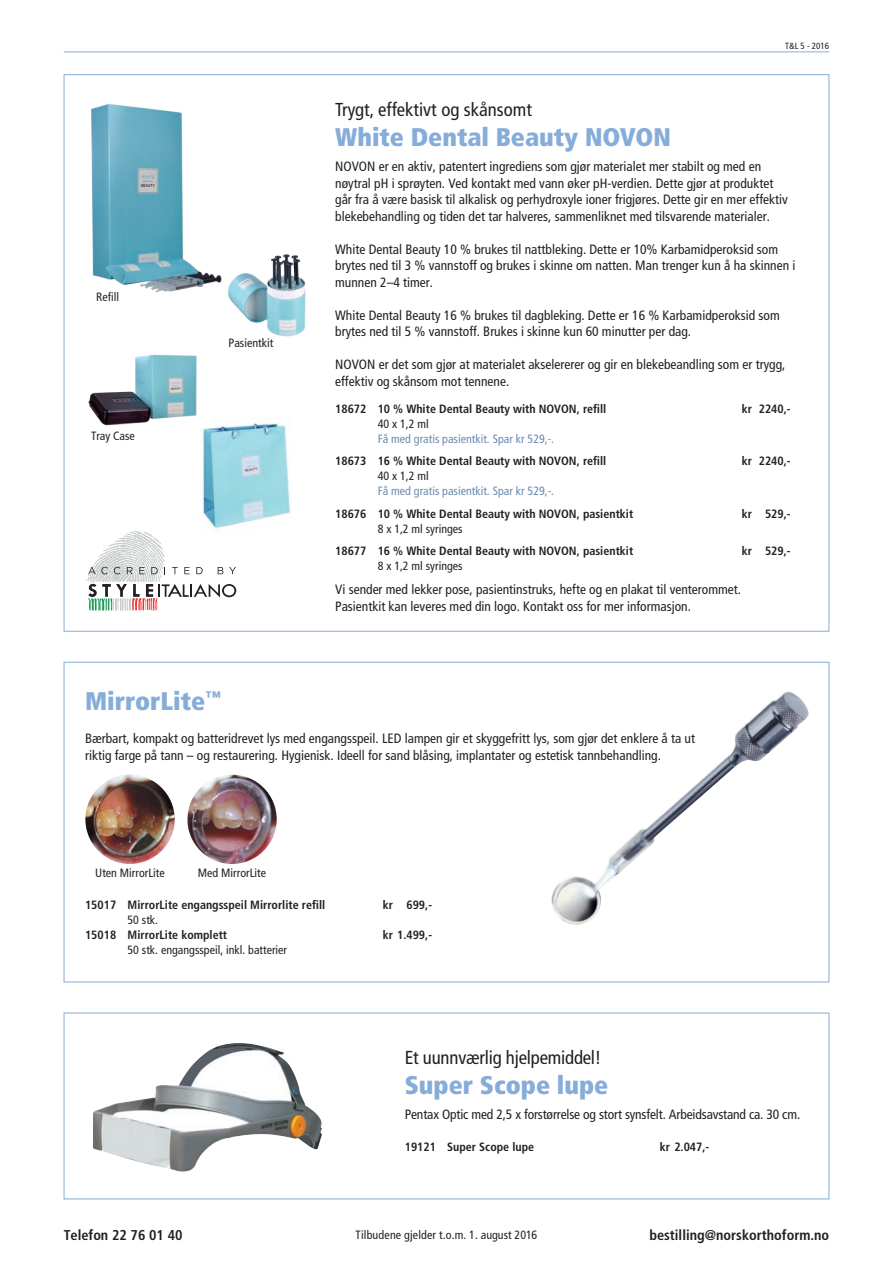
<style>
.page{position:relative;width:893px;height:1263px;background:#fff}
.page>*{position:absolute;margin:0;border:0;box-sizing:border-box;transform-origin:0 0}
.t1{font:900 condensed 25.5px "Frutiger";color:#86acda}
.t2{font:condensed 18.75px "Frutiger";letter-spacing:-.01em;color:#231f20}
.t3{font:700 condensed 14.25px "Frutiger";color:#231f20}
.t4{font:condensed 13.5px/16.5px "Frutiger";color:#231f20}
.t5{font:700 condensed 12px "Frutiger";color:#231f20}
.t6{font:condensed 12px "Frutiger";color:#231f20}
.t7{font:condensed 12px "Frutiger";color:#6b8aaf}
.t8{font:condensed 9px "Frutiger";color:#231f20}
</style>
<div class="page">
<hr style="left:64px;top:52px;width:765px;height:1px;background:#86acda">
<div style="left:64px;top:1013px;width:765px;height:186px;background:#fff;border:1px solid #86acda"></div>
<img style="left:93px;top:1043px;width:229px;height:128px">
<svg style="left:86px;top:530px;width:150px;height:81px"></svg>
<img style="left:91px;top:103px;width:131px;height:190px">
<img style="left:188px;top:423px;width:103px;height:110px">
<img style="left:227px;top:254px;width:79px;height:83px">
<img style="left:88px;top:354px;width:114px;height:79px">
<img style="left:85px;top:775px;width:90px;height:89px;border-radius:45px">
<img style="left:187px;top:775px;width:90px;height:89px;border-radius:45px">
<img style="left:551px;top:691px;width:258px;height:233px">
<p class="t6" style="left:96px;top:290px;width:24px">Refill</p>
<p class="t6" style="left:91px;top:429px;width:45px">Tray Case</p>
<p class="t6" style="left:229px;top:336px;width:46px">Pasientkit</p>
<p class="t8" style="left:785px;top:41px;width:45px">T&amp;L 5 - 2016</p>
<h2 class="t2" style="left:335px;top:98px;width:198px">Trygt, effektivt og skånsomt</h2>
<h1 class="t1" style="left:335px;top:121px;width:337px">White Dental Beauty NOVON</h1>
<p class="t4" style="left:335px;top:158px;width:454px">NOVON er en aktiv, patentert ingrediens som gjør materialet mer stabilt og med en nøytral pH i sprøyten. Ved kontakt med vann øker pH-verdien. Dette gjør at produktet går fra å være basisk til alkalisk og perhydroxyle ioner frigjøres. Dette gir en mer effektiv blekebehandling og tiden det tar halveres, sammenliknet med tilsvarende materialer.</p>
<p class="t4" style="left:335px;top:241px;width:462px">White Dental Beauty 10 % brukes til nattbleking. Dette er 10% Karbamidperoksid som brytes ned til 3 % vannstoff og brukes i skinne om natten. Man trenger kun å ha skinnen i munnen 2–4 timer.</p>
<p class="t4" style="left:335px;top:307px;width:446px">White Dental Beauty 16 % brukes til dagbleking. Dette er 16 % Karbamidperoksid som brytes ned til 5 % vannstoff. Brukes i skinne kun 60 minutter per dag.</p>
<p class="t4" style="left:335px;top:356px;width:452px">NOVON er det som gjør at materialet akselererer og gir en blekebeandling som er trygg, effektiv og skånsom mot tennene.</p>
<p class="t5" style="left:335px;top:401px;width:273px">18672 10 % White Dental Beauty with NOVON, refill</p>
<p class="t5" style="left:742px;top:401px;width:50px">kr 2240,-</p>
<p class="t6" style="left:378px;top:416px;width:52px">40 x 1,2 ml</p>
<p class="t7" style="left:378px;top:431px;width:178px">Få med gratis pasientkit. Spar kr 529,-.</p>
<p class="t5" style="left:335px;top:454px;width:273px">18673 16 % White Dental Beauty with NOVON, refill</p>
<p class="t5" style="left:742px;top:454px;width:50px">kr 2240,-</p>
<p class="t6" style="left:378px;top:469px;width:52px">40 x 1,2 ml</p>
<p class="t7" style="left:378px;top:484px;width:178px">Få med gratis pasientkit. Spar kr 529,-.</p>
<p class="t5" style="left:335px;top:506px;width:300px">18676 10 % White Dental Beauty with NOVON, pasientkit</p>
<p class="t5" style="left:742px;top:506px;width:50px">kr 529,-</p>
<p class="t6" style="left:378px;top:521px;width:86px">8 x 1,2 ml syringes</p>
<p class="t5" style="left:335px;top:544px;width:300px">18677 16 % White Dental Beauty with NOVON, pasientkit</p>
<p class="t5" style="left:742px;top:544px;width:50px">kr 529,-</p>
<p class="t6" style="left:378px;top:559px;width:86px">8 x 1,2 ml syringes</p>
<p class="t4" style="left:335px;top:581px;width:407px">Vi sender med lekker pose, pasientinstruks, hefte og en plakat til venterommet.<br>Pasientkit kan leveres med din logo. Kontakt oss for mer informasjon.</p>
<h1 class="t1" style="left:85px;top:686px;width:137px">MirrorLite<sup>™</sup></h1>
<p class="t4" style="left:85px;top:730px;width:611px">Bærbart, kompakt og batteridrevet lys med engangsspeil. LED lampen gir et skyggefritt lys, som gjør det enklere å ta ut riktig farge på tann – og restaurering. Hygienisk. Ideell for sand blåsing, implantater og estetisk tannbehandling.</p>
<p class="t6" style="left:95px;top:866px;width:71px">Uten MirrorLite</p>
<p class="t6" style="left:198px;top:866px;width:70px">Med MirrorLite</p>
<p class="t5" style="left:85px;top:898px;width:242px">15017 MirrorLite engangsspeil Mirrorlite refill</p>
<p class="t5" style="left:383px;top:898px;width:51px">kr 699,-</p>
<p class="t6" style="left:128px;top:913px;width:32px">50 stk.</p>
<p class="t5" style="left:85px;top:928px;width:144px">15018 MirrorLite komplett</p>
<p class="t5" style="left:383px;top:928px;width:51px">kr 1.499,-</p>
<p class="t6" style="left:128px;top:943px;width:161px">50 stk. engangsspeil, inkl. batterier</p>
<h2 class="t2" style="left:405px;top:1046px;width:198px">Et uunnværlig hjelpemiddel!</h2>
<h1 class="t1" style="left:405px;top:1069px;width:205px">Super Scope lupe</h1>
<p class="t4" style="left:405px;top:1106px;width:397px">Pentax Optic med 2,5 x forstørrelse og stort synsfelt. Arbeidsavstand ca. 30 cm.</p>
<p class="t5" style="left:405px;top:1139px;width:131px">19121 Super Scope lupe</p>
<p class="t5" style="left:660px;top:1139px;width:51px">kr 2.047,-</p>
<p class="t3" style="left:64px;top:1226px;width:120px">Telefon 22 76 01 40</p>
<p class="t6" style="left:356px;top:1227px;width:183px">Tilbudene gjelder t.o.m. 1. august 2016</p>
<p class="t3" style="left:649px;top:1226px;width:181px">bestilling@norskorthoform.no</p>
</div>
